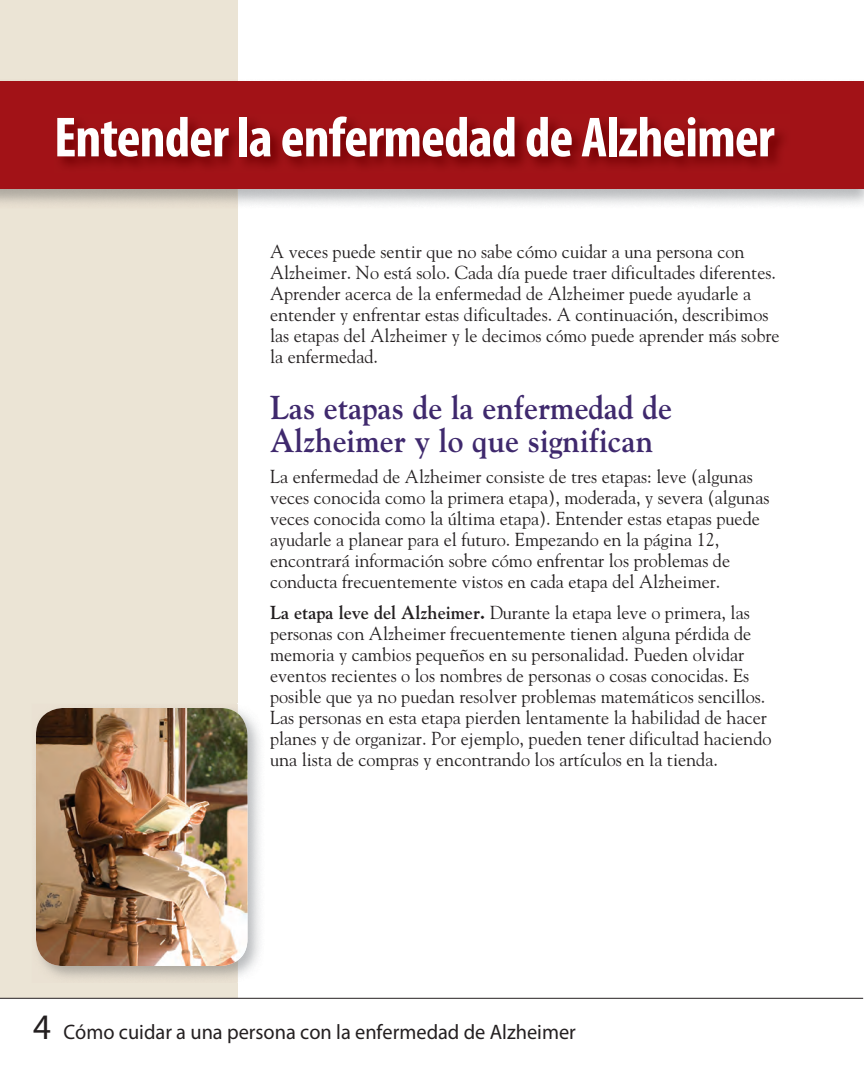
<style>
.page{position:relative;width:864px;height:1080px;background:#fff}
.page>*{position:absolute;margin:0;border:0;box-sizing:border-box;transform-origin:0 0}
.t1{font:700 condensed 57px "Myriad Pro";letter-spacing:-.015em;color:#fff}
.t2{font:700 33px/33px "Goudy";color:#3f296d;scale:.95 1}
.t3{font:21px "Myriad Pro";color:#231f20}
.t4{font:18.75px/21px "Goudy";color:#231f20}
.s1{font-weight:700}
.s2{font-size:36px}
</style>
<div class="page">
<div style="left:0;top:0;width:238px;height:998px;background:#ebe4d5"></div>
<hr style="left:0;top:998px;width:863px;height:1px;background:#231f20">
<svg style="left:0;top:81px;width:864px;height:108px;fill:#a21217"></svg>
<img style="left:36px;top:708px;width:212px;height:258px">
<h2 class="t1" style="left:54px;top:102px;width:722px">Entender la enfermedad de Alzheimer</h2>
<p class="t4" style="left:270px;top:241px;width:511px">A veces puede sentir que no sabe cómo cuidar a una persona con Alzheimer. No está solo. Cada día puede traer dificultades diferentes.<br>Aprender acerca de la enfermedad de Alzheimer puede ayudarle a entender y enfrentar estas dificultades. A continuación, describimos las etapas del Alzheimer y le decimos cómo puede aprender más sobre la enfermedad.</p>
<h3 class="t2" style="left:270px;top:391px;width:425px">Las etapas de la enfermedad de<br>Alzheimer y lo que significan</h3>
<p class="t4" style="left:270px;top:465px;width:501px">La enfermedad de Alzheimer consiste de tres etapas: leve (algunas veces conocida como la primera etapa), moderada, y severa (algunas veces conocida como la última etapa). Entender estas etapas puede ayudarle a planear para el futuro. Empezando en la página 12, encontrará información sobre cómo enfrentar los problemas de conducta frecuentemente vistos en cada etapa del Alzheimer.</p>
<p class="t4" style="left:270px;top:601px;width:503px"><span class="s1">La etapa leve del Alzheimer.</span> Durante la etapa leve o primera, las personas con Alzheimer frecuentemente tienen alguna pérdida de memoria y cambios pequeños en su personalidad. Pueden olvidar eventos recientes o los nombres de personas o cosas conocidas. Es posible que ya no puedan resolver problemas matemáticos sencillos.<br>Las personas en esta etapa pierden lentamente la habilidad de hacer planes y de organizar. Por ejemplo, pueden tener dificultad haciendo una lista de compras y encontrando los artículos en la tienda.</p>
<p class="t3" style="left:33px;top:1021px;width:544px"><span class="s2">4</span> Cómo cuidar a una persona con la enfermedad de Alzheimer</p>
</div>
